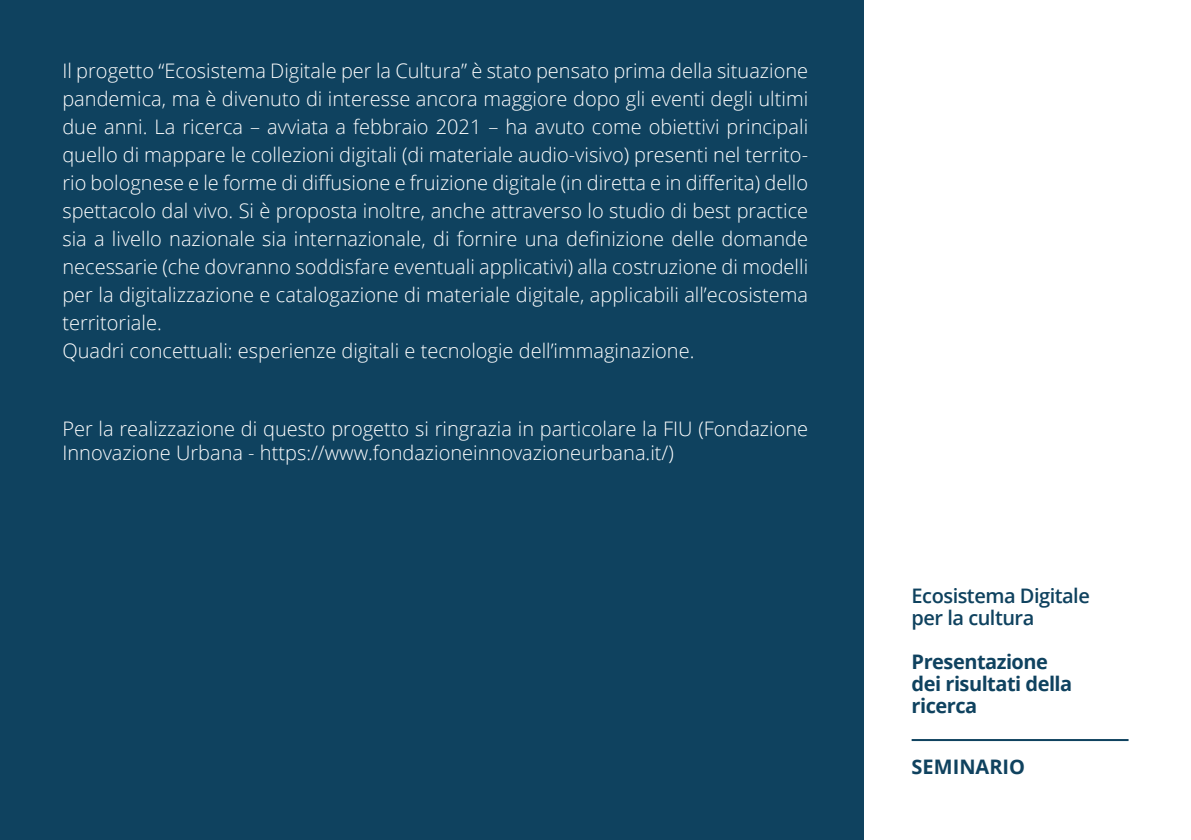
<style>
.page{position:relative;width:1191px;height:840px;background:#fff}
.page>*{position:absolute;margin:0;border:0;box-sizing:border-box;transform-origin:0 0}
.t1{font:300 20px/28px "Open Sans";color:#fff}
.t2{font:700 20px/22px "Open Sans";letter-spacing:-.025em;color:#0f425f}
.t3{font:600 20px/22px "Open Sans";letter-spacing:-.025em;color:#0f425f}
.t4{font:700 20px "Open Sans";color:#0f425f}
</style>
<div class="page">
<div style="left:0;top:0;width:863px;height:839px;background:#0f425f"></div>
<hr style="left:911px;top:738px;width:217px;height:2px;background:#0f425f">
<p class="t1" style="left:62px;top:56px;width:747px">Il progetto “Ecosistema Digitale per la Cultura” è stato pensato prima della situazione pandemica, ma è divenuto di interesse ancora maggiore dopo gli eventi degli ultimi due anni. La ricerca – avviata a febbraio 2021 – ha avuto come obiettivi principali quello di mappare le collezioni digitali (di materiale audio-visivo) presenti nel territo&shy;rio bolognese e le forme di diffusione e fruizione digitale (in diretta e in differita) dello spettacolo dal vivo. Si è proposta inoltre, anche attraverso lo studio di best practice sia a livello nazionale sia internazionale, di fornire una definizione delle domande necessarie (che dovranno soddisfare eventuali applicativi) alla costruzione di modelli per la digitalizzazione e catalogazione di materiale digitale, applicabili all’ecosistema territoriale.<br>Quadri concettuali: esperienze digitali e tecnologie dell’immaginazione.</p>
<p class="t1" style="left:62px;top:416px;width:747px;line-height:24px">Per la realizzazione di questo progetto si ringrazia in particolare la FIU (Fondazione<br>Innovazione Urbana - https://www.fondazioneinnovazioneurbana.it/)</p>
<p class="t3" style="left:911px;top:583px;width:180px">Ecosistema Digitale per la cultura</p>
<p class="t2" style="left:911px;top:649px;width:162px">Presentazione dei risultati della ricerca</p>
<p class="t4" style="left:911px;top:751px;width:115px">SEMINARIO</p>
</div>
